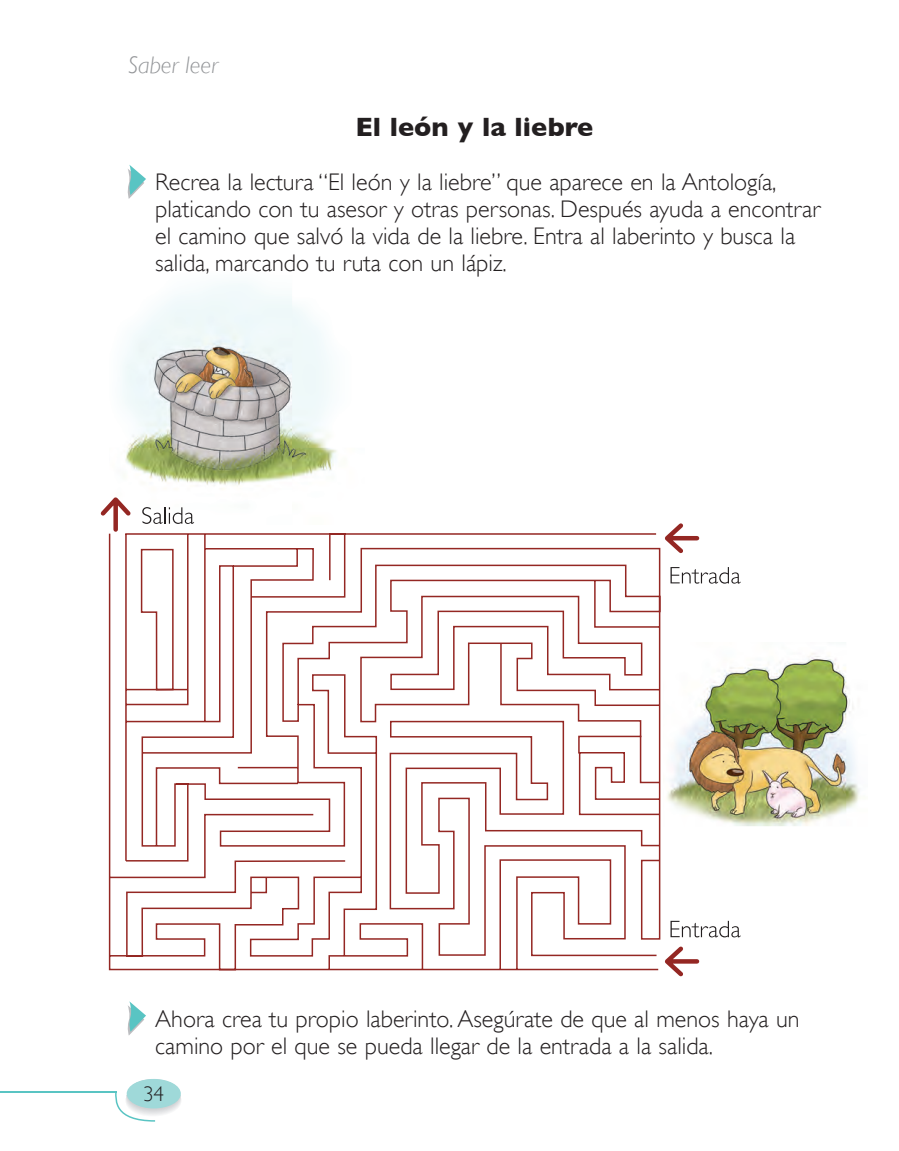
<style>
.page{position:relative;width:899px;height:1151px;background:#fff}
.page>*{position:absolute;margin:0;border:0;box-sizing:border-box;transform-origin:0 0}
.t1{font:700 27px "Gill Sans";color:#231f20}
.t2{font:300 24px/27px "Gill Sans";color:#231f20}
.t3{font:italic 300 24px "Gill Sans";color:#939598}
.t4{font:300 21px "Gill Sans";color:#231f20}
</style>
<div class="page">
<hr style="left:0;top:1091px;width:117px;height:1px;background:#59c4c3">
<svg style="left:114px;top:1079px;width:67px;height:42px"></svg>
<img style="left:122px;top:283px;width:215px;height:240px">
<svg style="left:128px;top:165px;width:18px;height:34px"></svg>
<svg style="left:128px;top:1001px;width:18px;height:34px"></svg>
<svg style="left:108px;top:533px;width:552px;height:438px"></svg>
<svg style="left:101px;top:497px;width:34px;height:37px"></svg>
<svg style="left:142px;top:507px;width:52px;height:17px"></svg>
<svg style="left:660px;top:523px;width:80px;height:453px"></svg>
<img style="left:663px;top:642px;width:197px;height:212px">
<p class="t3" style="left:128px;top:51px;width:91px">Saber leer</p>
<p class="t1" style="left:355px;top:111px;width:239px">El león y la liebre</p>
<p class="t2" style="left:155px;top:168px;width:666px">Recrea la lectura “El león y la liebre” que aparece en la Antología, platicando con tu asesor y otras personas. Después ayuda a encontrar el camino que salvó la vida de la liebre. Entra al laberinto y busca la salida, marcando tu ruta con un lápiz.</p>
<p class="t2" style="left:155px;top:1005px;width:645px">Ahora crea tu propio laberinto. Asegúrate de que al menos haya un camino por el que se pueda llegar de la entrada a la salida.</p>
<p class="t4" style="left:143px;top:1082px;width:22px">34</p>
</div>
